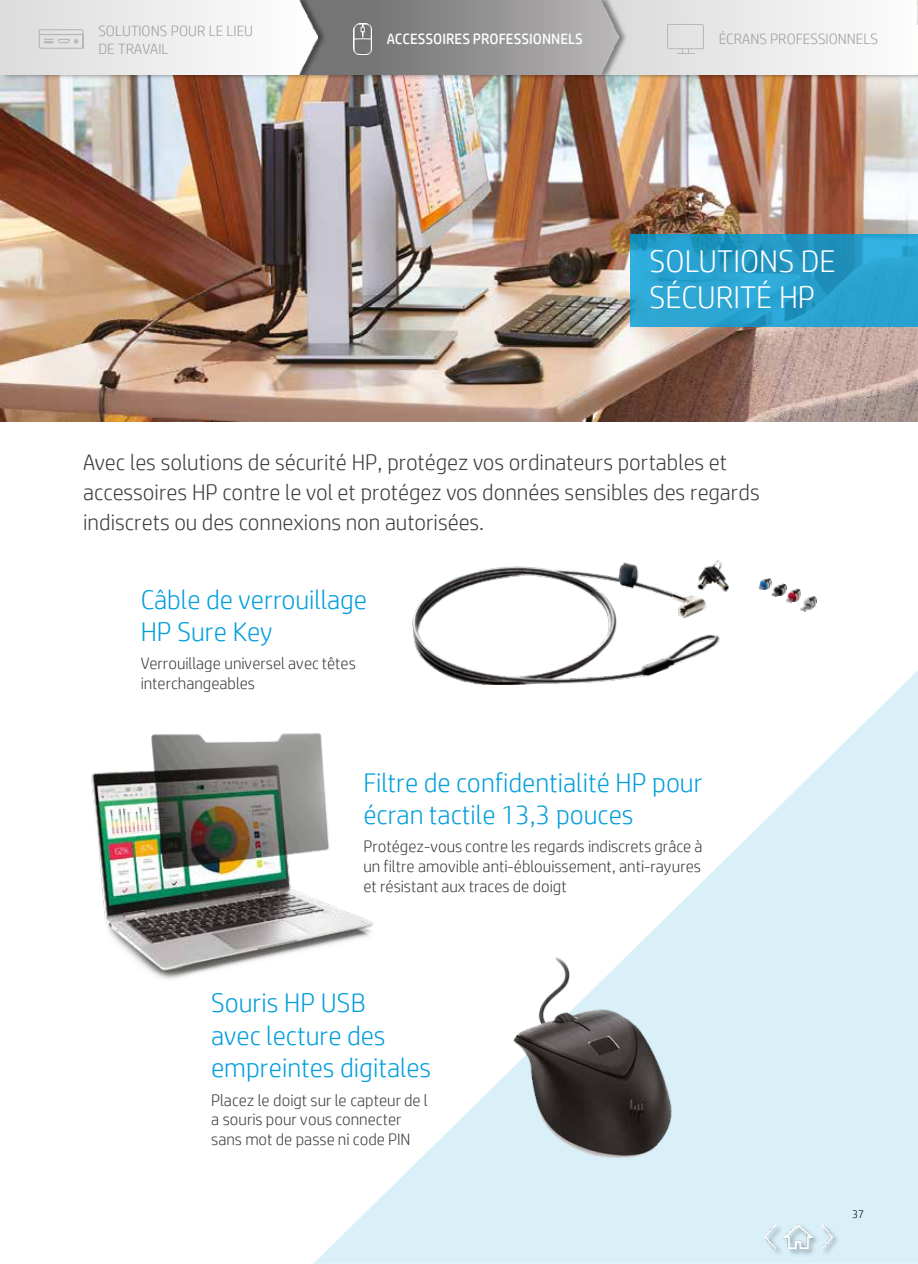
<style>
.page{position:relative;width:918px;height:1264px;background:#fff}
.page>*{position:absolute;margin:0;border:0;box-sizing:border-box;transform-origin:0 0}
.t1{font:300 31.5px/36px "HP Simplified";color:#fff}
.t2{font:300 27px/32.4px "HP Simplified";color:#009edb}
.t3{font:300 22.5px/30px "HP Simplified";color:#3c3c3b}
.t4{font:300 16.5px/19.8px "HP Simplified";color:#3c3c3b}
.t5{font:300 15px/18px "HP Simplified";color:#9d9d9c}
.t6{font:15px "HP Simplified";letter-spacing:.005em;color:#fff}
.t7{font:300 11.4px "HP Simplified";color:#000}
</style>
<div class="page">
<svg style="left:314px;top:670px;width:604px;height:593px"></svg>
<img style="left:0;top:81px;width:918px;height:340px">
<div style="left:630px;top:235px;width:288px;height:92px;background:#009edb;opacity:.8"></div>
<img style="left:412px;top:560px;width:317px;height:124px">
<img style="left:772px;top:583px;width:14px;height:14px">
<img style="left:758px;top:578px;width:14px;height:11px">
<img style="left:787px;top:588px;width:14px;height:14px">
<img style="left:801px;top:596px;width:16px;height:15px">
<img style="left:91px;top:718px;width:300px;height:278px">
<img style="left:506px;top:948px;width:180px;height:223px">
<img style="left:786px;top:1221px;width:32px;height:36px">
<img style="left:786px;top:1224px;width:26px;height:24px">
<img style="left:762px;top:1221px;width:24px;height:36px">
<img style="left:765px;top:1224px;width:11px;height:24px">
<img style="left:818px;top:1221px;width:24px;height:36px">
<img style="left:821px;top:1224px;width:11px;height:24px">
<img style="left:629px;top:75px;width:289px;height:6px">
<svg style="left:667px;top:24px;width:37px;height:30px"></svg>
<img style="left:329px;top:0;width:300px;height:81px">
<img style="left:329px;top:0;width:289px;height:75px">
<img style="left:353px;top:24px;width:18px;height:30px">
<img style="left:0;top:0;width:329px;height:81px">
<img style="left:0;top:0;width:318px;height:75px">
<svg style="left:39px;top:29px;width:45px;height:20px"></svg>
<p class="t5" style="left:98px;top:21px;width:156px">SOLUTIONS POUR LE LIEU<br>DE TRAVAIL</p>
<p class="t6" style="left:387px;top:30px;width:198px">ACCESSOIRES PROFESSIONNELS</p>
<p class="t5" style="left:719px;top:29px;width:161px">ÉCRANS PROFESSIONNELS</p>
<h1 class="t1" style="left:649px;top:242px;width:187px">SOLUTIONS DE<br>SÉCURITÉ HP</h1>
<h3 class="t3" style="left:83px;top:447px;width:678px">Avec les solutions de sécurité HP, protégez vos ordinateurs portables et accessoires HP contre le vol et protégez vos données sensibles des regards indiscrets ou des connexions non autorisées.</h3>
<h2 class="t2" style="left:141px;top:582px;width:228px">Câble de verrouillage<br>HP Sure Key</h2>
<p class="t4" style="left:141px;top:653px;width:217px">Verrouillage universel avec têtes interchangeables</p>
<h2 class="t2" style="left:363px;top:765px;width:341px">Filtre de confidentialité HP pour écran tactile 13,3 pouces</h2>
<p class="t4" style="left:363px;top:836px;width:341px;text-align:justify">Protégez-vous contre les regards indiscrets grâce à un filtre amovible anti-éblouissement, anti-rayures et résistant aux traces de doigt</p>
<h2 class="t2" style="left:211px;top:986px;width:222px">Souris HP USB<br>avec lecture des empreintes digitales</h2>
<p class="t4" style="left:211px;top:1089px;width:218px">Placez le doigt sur le capteur de l a souris pour vous connecter sans mot de passe ni code PIN</p>
<p class="t7" style="left:852px;top:1207px;width:14px">37</p>
</div>
